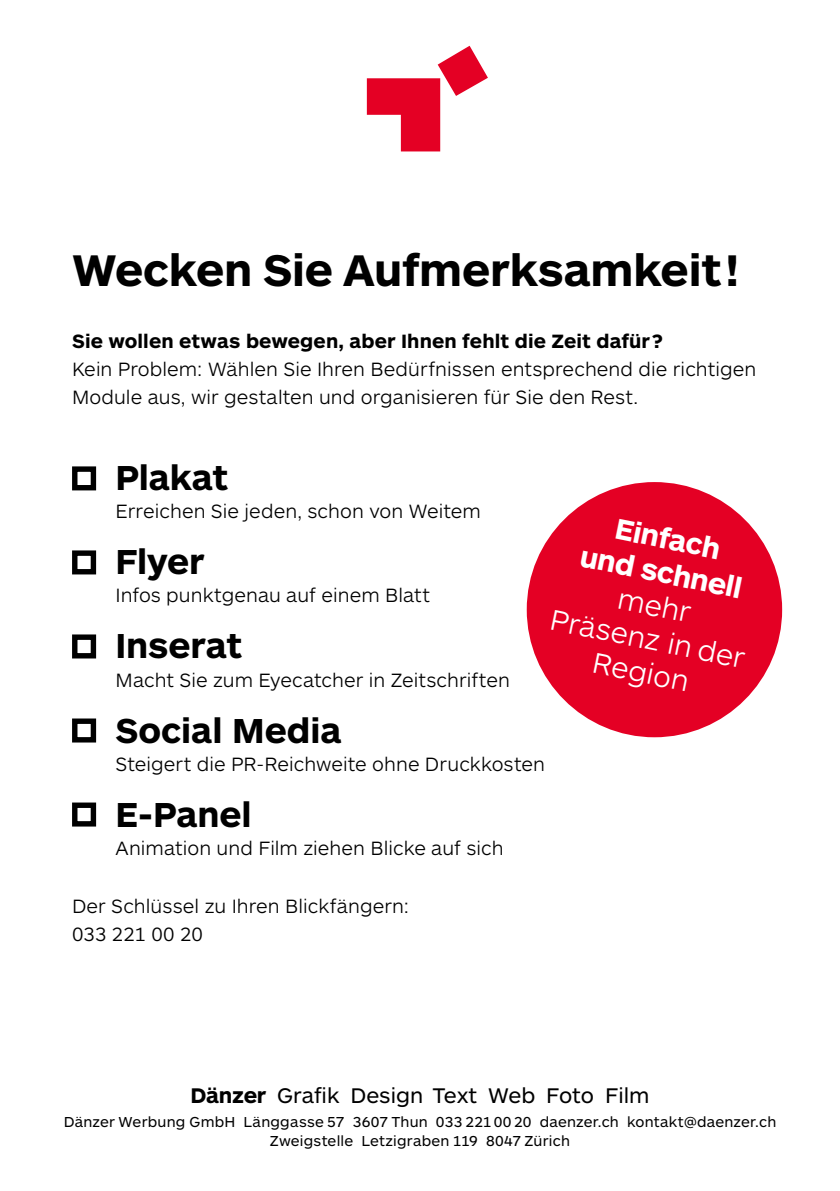
<style>
.page{position:relative;width:840px;height:1191px;background:#fff}
.page>*{position:absolute;margin:0;border:0;box-sizing:border-box;transform-origin:0 0}
.t1{font:700 46px "ARS Maquette";letter-spacing:-.005em;color:#000}
.t2{font:700 36px "ARS Maquette";letter-spacing:-.005em;color:#000}
.t3{font:300 30px/34px "ARS Maquette";color:#fff;text-align:center}
.t4{font:700 30px/34.2px "ARS Maquette";color:#fff;text-align:center}
.t5{font:22px "ARS Maquette";color:#000}
.t6{font:300 20px/28px "ARS Maquette";letter-spacing:.005em;color:#000}
.t7{font:700 20px "ARS Maquette";letter-spacing:.005em;color:#000}
.t8{font:15px/19px "ARS Maquette";letter-spacing:.015em;color:#000;text-align:center}
.s1{font-weight:700}
</style>
<div class="page">
<svg style="left:366px;top:46px;width:121px;height:105px"></svg>
<div style="left:72px;top:466px;width:24px;height:24px;border:5px solid #000"></div>
<div style="left:72px;top:550px;width:24px;height:24px;border:5px solid #000"></div>
<div style="left:72px;top:634px;width:24px;height:24px;border:5px solid #000"></div>
<div style="left:72px;top:718px;width:24px;height:24px;border:5px solid #000"></div>
<div style="left:72px;top:802px;width:24px;height:24px;border:5px solid #000"></div>
<div style="left:526px;top:482px;width:255px;height:255px;background:#e40024;border-radius:50%"></div>
<h1 class="t1" style="left:72px;top:240px;width:668px">Wecken Sie Aufmerksamkeit!</h1>
<p class="t7" style="left:72px;top:328px;width:592px">Sie wollen etwas bewegen, aber Ihnen fehlt die Zeit dafür?</p>
<p class="t6" style="left:72px;top:354px;width:685px">Kein Problem: Wählen Sie Ihren Bedürfnissen entsprechend die richtigen<br>Module aus, wir gestalten und organisieren für Sie den Rest.</p>
<h2 class="t2" style="left:115px;top:454px;width:114px">Plakat</h2>
<p class="t6" style="left:115px;top:496px;width:366px">Erreichen Sie jeden, schon von Weitem</p>
<h2 class="t2" style="left:115px;top:538px;width:90px">Flyer</h2>
<p class="t6" style="left:115px;top:580px;width:316px">Infos punktgenau auf einem Blatt</p>
<h2 class="t2" style="left:115px;top:622px;width:128px">Inserat</h2>
<p class="t6" style="left:115px;top:664px;width:395px">Macht Sie zum Eyecatcher in Zeitschriften</p>
<h2 class="t2" style="left:115px;top:706px;width:227px">Social Media</h2>
<p class="t6" style="left:115px;top:748px;width:430px">Steigert die PR-Reichweite ohne Druckkosten</p>
<h2 class="t2" style="left:115px;top:790px;width:137px">E-Panel</h2>
<p class="t6" style="left:115px;top:832px;width:389px">Animation und Film ziehen Blicke auf sich</p>
<h3 class="t4" style="left:590px;top:504px;width:166px;rotate:11deg">Einfach und schnell</h3>
<h3 class="t3" style="left:560px;top:568px;width:200px;rotate:11deg">mehr<br>Präsenz in der<br>Region</h3>
<p class="t6" style="left:72px;top:890px;width:338px">Der Schlüssel zu Ihren Blickfängern:<br>033 221 00 20</p>
<p class="t5" style="left:190px;top:1081px;width:460px"><span class="s1">Dänzer</span> Grafik Design Text Web Foto Film</p>
<p class="t8" style="left:64px;top:1111px;width:713px">Dänzer Werbung GmbH Länggasse 57 3607 Thun 033 221 00 20 daenzer.ch kontakt@daenzer.ch<br>Zweigstelle Letzigraben 119 8047 Zürich</p>
</div>
